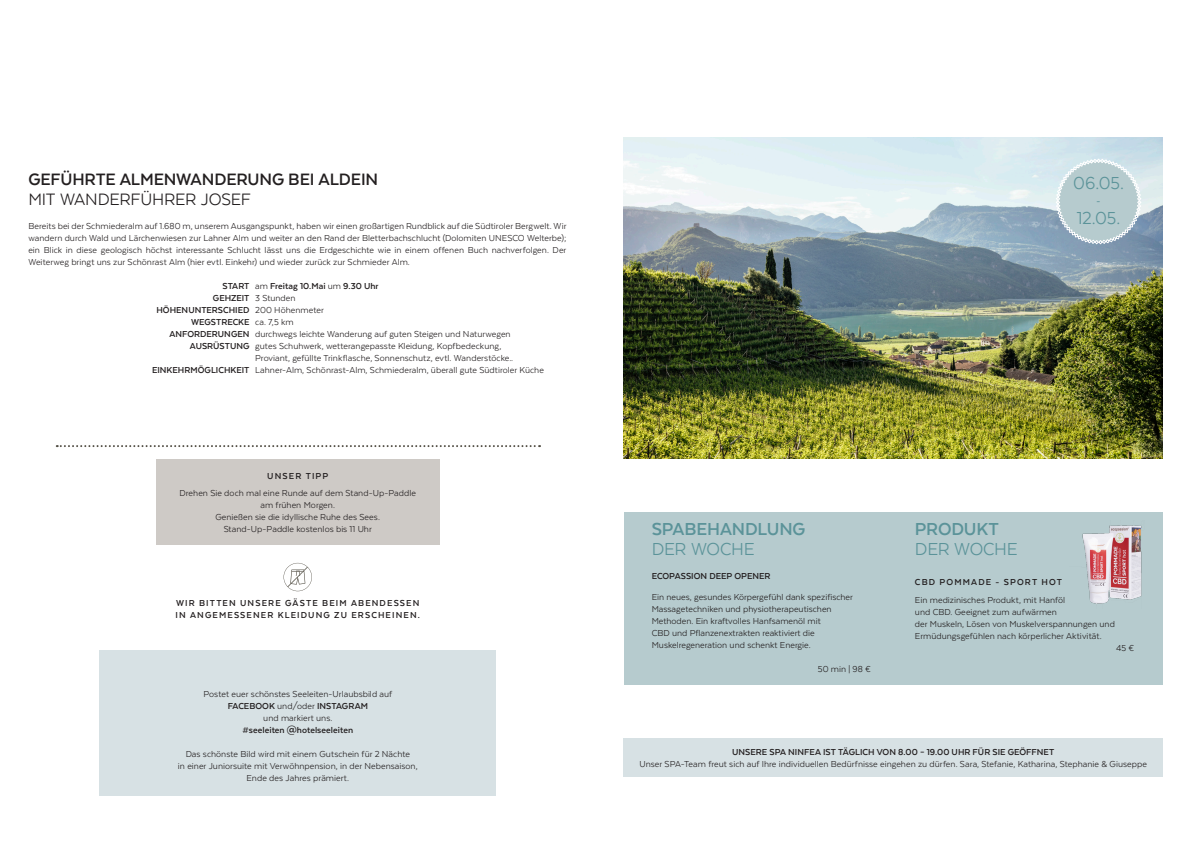
<style>
.page{position:relative;width:1191px;height:842px;background:#fff}
.page>*{position:absolute;margin:0;border:0;box-sizing:border-box;transform-origin:0 0}
.t1{font:20px "Texta";letter-spacing:-.01em;color:#5b9399}
.t2{font:700 20px "Texta";letter-spacing:-.005em;color:#5b9399}
.t3{font:700 19px "Texta";letter-spacing:-.01em;color:#231f20}
.t4{font:19px "Texta";letter-spacing:-.01em;color:#231f20}
.Grundschrift{font:10px/12px "Texta";color:#231f20;text-align:center}
.Grundschrift-2{font:700 10px "Texta";color:#231f20}
.Untertitel{font:700 10px/12px "Texta";letter-spacing:.11em;color:#231f20}
.t5{font:700 10px "Texta";color:#5b9399}
.s1{font-weight:400}
.s2{font-weight:700}
</style>
<div class="page">
<div style="left:624px;top:512px;width:538px;height:173px;background:#b6cbce"></div>
<img style="left:624px;top:137px;width:538px;height:322px">
<svg style="left:57px;top:445px;width:483px;height:2px"></svg>
<svg style="left:283px;top:563px;width:29px;height:28px"></svg>
<svg style="left:1056px;top:159px;width:85px;height:85px;background:#b9ccd2"></svg>
<img style="left:1082px;top:525px;width:60px;height:79px">
<div style="left:99px;top:650px;width:397px;height:146px;background:#d7e1e4"></div>
<div style="left:156px;top:459px;width:283px;height:85px;background:#cecac6"></div>
<div style="left:623px;top:738px;width:540px;height:38px;background:#d7e1e4"></div>
<p class="t3" style="left:28px;top:170px;width:351px">GEFÜHRTE ALMENWANDERUNG BEI ALDEIN</p>
<p class="t4" style="left:28px;top:190px;width:224px">MIT WANDERFÜHRER JOSEF</p>
<p class="Grundschrift" style="left:28px;top:220px;width:539px;text-align:justify">Bereits bei der Schmiederalm auf 1.680 m, unserem Ausgangspunkt, haben wir einen großartigen Rundblick auf die Südtiroler Bergwelt. Wir wandern durch Wald und Lärchenwiesen zur Lahner Alm und weiter an den Rand der Bletterbachschlucht (Dolomiten UNESCO Welterbe); ein Blick in diese geologisch höchst interessante Schlucht lässt uns die Erdgeschichte wie in einem offenen Buch nachverfolgen. Der Weiterweg bringt uns zur Schönrast Alm (hier evtl. Einkehr) und wieder zurück zur Schmieder Alm.</p>
<p class="Grundschrift-2" style="left:222px;top:281px;width:158px">START <span class="s1">am</span> Freitag 10.Mai <span class="s1">um</span> 9.30 Uhr</p>
<p class="Grundschrift" style="left:213px;top:292px;width:84px"><span class="s2">GEHZEIT</span> 3 Stunden</p>
<p class="Grundschrift-2" style="left:156px;top:305px;width:169px">HÖHENUNTERSCHIED <span class="s1">200 Höhenmeter</span></p>
<p class="Grundschrift-2" style="left:191px;top:317px;width:104px">WEGSTRECKE <span class="s1">ca. 7,5 km</span></p>
<p class="Grundschrift" style="left:169px;top:328px;width:343px"><span class="s2">ANFORDERUNGEN</span> durchwegs leichte Wanderung auf guten Steigen und Naturwegen</p>
<p class="Grundschrift" style="left:190px;top:340px;width:313px"><span class="s2">AUSRÜSTUNG</span> gutes Schuhwerk, wetterangepasste Kleidung, Kopfbedeckung,</p>
<p class="Grundschrift" style="left:255px;top:352px;width:259px">Proviant, gefüllte Trinkflasche, Sonnenschutz, evtl. Wanderstöcke..</p>
<p class="Grundschrift" style="left:152px;top:364px;width:393px"><span class="s2">EINKEHRMÖGLICHKEIT</span> Lahner-Alm, Schönrast-Alm, Schmiederalm, überall gute Südtiroler Küche</p>
<p class="Untertitel" style="left:267px;top:470px;width:62px">UNSER TIPP</p>
<p class="Grundschrift" style="left:179px;top:487px;width:238px">Drehen Sie doch mal eine Runde auf dem Stand-Up-Paddle am frühen Morgen.<br>Genießen sie die idyllische Ruhe des Sees.</p>
<p class="Grundschrift" style="left:224px;top:523px;width:150px">Stand-Up-Paddle kostenlos bis 11 Uhr</p>
<p class="Untertitel" style="left:175px;top:597px;width:246px">WIR BITTEN UNSERE GÄSTE BEIM ABENDESSEN<br>IN ANGEMESSENER KLEIDUNG ZU ERSCHEINEN.</p>
<p class="Grundschrift" style="left:203px;top:688px;width:190px">Postet euer schönstes Seeleiten-Urlaubsbild auf<br><span class="s2">FACEBOOK</span> und/oder <span class="s2">INSTAGRAM<br></span>und markiert uns.<br><span class="s2">#seeleiten @hotelseeleiten</span></p>
<p class="Grundschrift" style="left:178px;top:748px;width:241px">Das schönste Bild wird mit einem Gutschein für 2 Nächte<br>in einer Juniorsuite mit Verwöhnpension, in der Nebensaison,<br>Ende des Jahres prämiert.</p>
<p class="t1" style="left:1073px;top:173px;width:52px">06.05.</p>
<p class="t5" style="left:1096px;top:196px;width:5px">-</p>
<p class="t1" style="left:1076px;top:208px;width:45px">12.05.</p>
<p class="t2" style="left:651px;top:519px;width:155px">SPABEHANDLUNG</p>
<p class="t1" style="left:651px;top:539px;width:104px">DER WOCHE</p>
<p class="Grundschrift-2" style="left:651px;top:571px;width:120px">ECOPASSION DEEP OPENER</p>
<p class="Grundschrift" style="left:651px;top:591px;width:203px;text-align:left">Ein neues, gesundes Körpergefühl dank spezifischer Massagetechniken und physiotherapeutischen Methoden. Ein kraftvolles Hanfsamenöl mit<br>CBD und Pflanzenextrakten reaktiviert die</p>
<p class="Grundschrift" style="left:651px;top:639px;width:160px">Muskelregeneration und schenkt Energie.</p>
<p class="Grundschrift" style="left:818px;top:663px;width:55px">50 min | 98 €</p>
<p class="t2" style="left:915px;top:519px;width:86px">PRODUKT</p>
<p class="t1" style="left:915px;top:539px;width:104px">DER WOCHE</p>
<p class="Untertitel" style="left:915px;top:576px;width:149px">CBD POMMADE - SPORT HOT</p>
<p class="Grundschrift" style="left:915px;top:594px;width:201px;text-align:left">Ein medizinisches Produkt, mit Hanföl<br>und CBD. Geeignet zum aufwärmen<br>der Muskeln, Lösen von Muskelverspannungen und Ermüdungsgefühlen nach körperlicher Aktivität.</p>
<p class="Grundschrift" style="left:1116px;top:642px;width:20px">45 €</p>
<p class="Grundschrift-2" style="left:732px;top:747px;width:323px">UNSERE SPA NINFEA IST TÄGLICH VON 8.00 – 19.00 UHR FÜR SIE GEÖFFNET</p>
<p class="Grundschrift" style="left:639px;top:758px;width:509px">Unser SPA-Team freut sich auf Ihre individuellen Bedürfnisse eingehen zu dürfen. Sara, Stefanie, Katharina, Stephanie &amp; Giuseppe</p>
</div>
